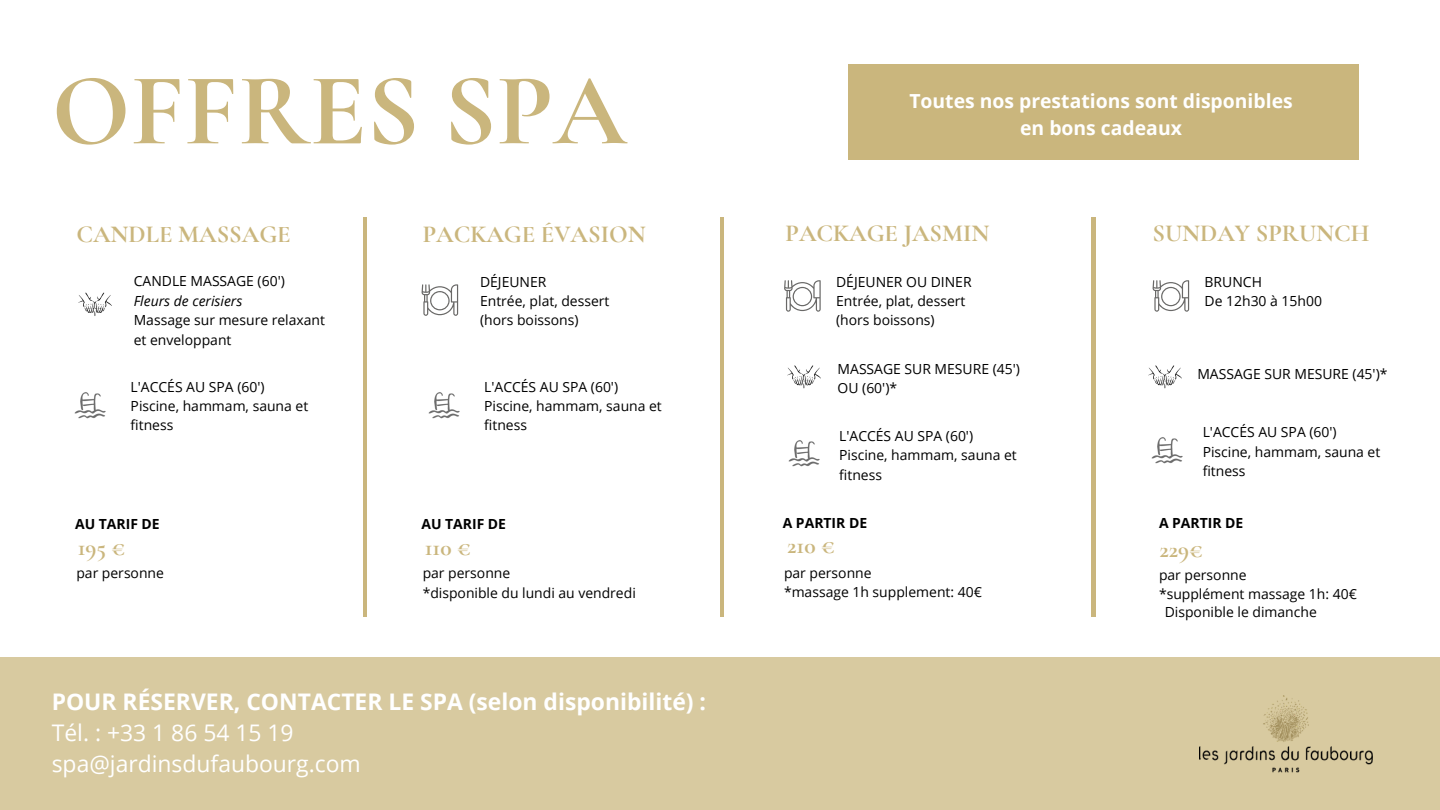
<style>
.page{position:relative;width:1440px;height:810px;background:#fff}
.page>*{position:absolute;margin:0;border:0;box-sizing:border-box;transform-origin:0 0}
.t1{font:700 102.8px "Cormorant Garamond";color:#cab67d}
.t2{font:700 24.5px "Cormorant Garamond";color:#cab67d}
.t3{font:700 24.4px "Cormorant Garamond";color:#cab67d}
.t4{font:700 23.5px "Cormorant Garamond";color:#cab67d}
.t5{font:700 22.9px "Open Sans";color:#fff}
.t6{font:22.9px "Open Sans";color:#fff}
.t7{font:700 19.4px "Open Sans";color:#fff}
.t8{font:13.9px/19.2px "Open Sans";color:#000}
.t9{font:700 13.9px "Open Sans";color:#000}
.t10{font:italic 13.9px "Open Sans";color:#000}
</style>
<div class="page">
<svg style="left:422px;top:284px;width:36px;height:32px"></svg>
<hr style="left:720px;top:217px;width:4px;height:400px;background:#cab67d">
<div style="left:0;top:657px;width:1440px;height:153px;background:#d8caa0"></div>
<img style="left:1200px;top:695px;width:172px;height:77px">
<hr style="left:1092px;top:217px;width:3px;height:400px;background:#cab67d">
<svg style="left:1153px;top:280px;width:36px;height:32px"></svg>
<div style="left:848px;top:65px;width:511px;height:95px;background:#cab67d"></div>
<img style="left:787px;top:365px;width:34px;height:24px">
<img style="left:1148px;top:365px;width:34px;height:24px">
<img style="left:428px;top:392px;width:32px;height:27px">
<img style="left:788px;top:440px;width:32px;height:27px">
<svg style="left:784px;top:280px;width:37px;height:32px"></svg>
<img style="left:1151px;top:437px;width:32px;height:27px">
<hr style="left:363px;top:217px;width:4px;height:400px;background:#cab67d">
<img style="left:74px;top:392px;width:32px;height:27px">
<img style="left:78px;top:292px;width:34px;height:24px">
<p class="t1" style="left:52px;top:48px;width:577px">OFFRES SPA</p>
<p class="t3" style="left:76px;top:219px;width:216px">CANDLE MASSAGE</p>
<p class="t8" style="left:134px;top:271px;width:153px">CANDLE MASSAGE (60')</p>
<p class="t10" style="left:134px;top:291px;width:110px">Fleurs de cerisiers</p>
<p class="t8" style="left:134px;top:310px;width:193px">Massage sur mesure relaxant</p>
<p class="t8" style="left:134px;top:330px;width:99px">et enveloppant</p>
<p class="t8" style="left:131px;top:377px;width:135px">L'ACCÉS AU SPA (60')</p>
<p class="t8" style="left:131px;top:396px;width:179px">Piscine, hammam, sauna et fitness</p>
<p class="t3" style="left:423px;top:219px;width:225px">PACKAGE ÉVASION</p>
<p class="t8" style="left:480px;top:272px;width:68px">DÉJEUNER</p>
<p class="t8" style="left:480px;top:291px;width:131px">Entrée, plat, dessert</p>
<p class="t8" style="left:480px;top:310px;width:100px">(hors boissons)</p>
<p class="t8" style="left:484px;top:377px;width:135px">L'ACCÉS AU SPA (60')</p>
<p class="t8" style="left:484px;top:396px;width:179px">Piscine, hammam, sauna et fitness</p>
<p class="t7" style="left:909px;top:87px;width:385px">Toutes nos prestations sont disponibles</p>
<p class="t7" style="left:1020px;top:114px;width:163px">en bons cadeaux</p>
<p class="t2" style="left:785px;top:219px;width:205px">PACKAGE JASMIN</p>
<p class="t8" style="left:836px;top:272px;width:137px">DÉJEUNER OU DINER</p>
<p class="t8" style="left:836px;top:291px;width:131px">Entrée, plat, dessert</p>
<p class="t8" style="left:836px;top:310px;width:100px">(hors boissons)</p>
<p class="t8" style="left:838px;top:359px;width:184px">MASSAGE SUR MESURE (45')</p>
<p class="t8" style="left:838px;top:378px;width:61px">OU (60')*</p>
<p class="t8" style="left:839px;top:426px;width:135px">L'ACCÉS AU SPA (60')</p>
<p class="t8" style="left:839px;top:445px;width:179px">Piscine, hammam, sauna et fitness</p>
<p class="t2" style="left:1152px;top:219px;width:219px">SUNDAY SPRUNCH</p>
<p class="t8" style="left:1205px;top:272px;width:59px">BRUNCH</p>
<p class="t8" style="left:1205px;top:291px;width:119px">De 12h30 à 15h00</p>
<p class="t8" style="left:1197px;top:364px;width:192px">MASSAGE SUR MESURE (45')*</p>
<p class="t8" style="left:1203px;top:422px;width:135px">L'ACCÉS AU SPA (60')</p>
<p class="t8" style="left:1203px;top:442px;width:179px">Piscine, hammam, sauna et fitness</p>
<p class="t9" style="left:75px;top:514px;width:86px">AU TARIF DE</p>
<p class="t4" style="left:78px;top:534px;width:49px">195 €</p>
<p class="t8" style="left:76px;top:563px;width:89px">par personne</p>
<p class="t9" style="left:783px;top:514px;width:86px">A PARTIR DE</p>
<p class="t4" style="left:787px;top:531px;width:49px">210 €</p>
<p class="t8" style="left:784px;top:563px;width:89px">par personne</p>
<p class="t8" style="left:784px;top:582px;width:199px">*massage 1h supplement: 40€</p>
<p class="t9" style="left:1159px;top:514px;width:86px">A PARTIR DE</p>
<p class="t9" style="left:421px;top:514px;width:86px">AU TARIF DE</p>
<p class="t4" style="left:425px;top:534px;width:48px">110 €</p>
<p class="t4" style="left:1159px;top:535px;width:45px">229€</p>
<p class="t8" style="left:423px;top:563px;width:89px">par personne</p>
<p class="t8" style="left:423px;top:583px;width:215px">*disponible du lundi au vendredi</p>
<p class="t8" style="left:1159px;top:565px;width:89px">par personne</p>
<p class="t8" style="left:1159px;top:584px;width:199px">*supplément massage 1h: 40€</p>
<p class="t8" style="left:1165px;top:602px;width:154px">Disponible le dimanche</p>
<p class="t5" style="left:52px;top:686px;width:656px">POUR RÉSERVER, CONTACTER LE SPA (selon disponibilité) :</p>
<p class="t6" style="left:52px;top:717px;width:243px">Tél. : +33 1 86 54 15 19</p>
<p class="t6" style="left:52px;top:747px;width:311px">spa@jardinsdufaubourg.com</p>
</div>
